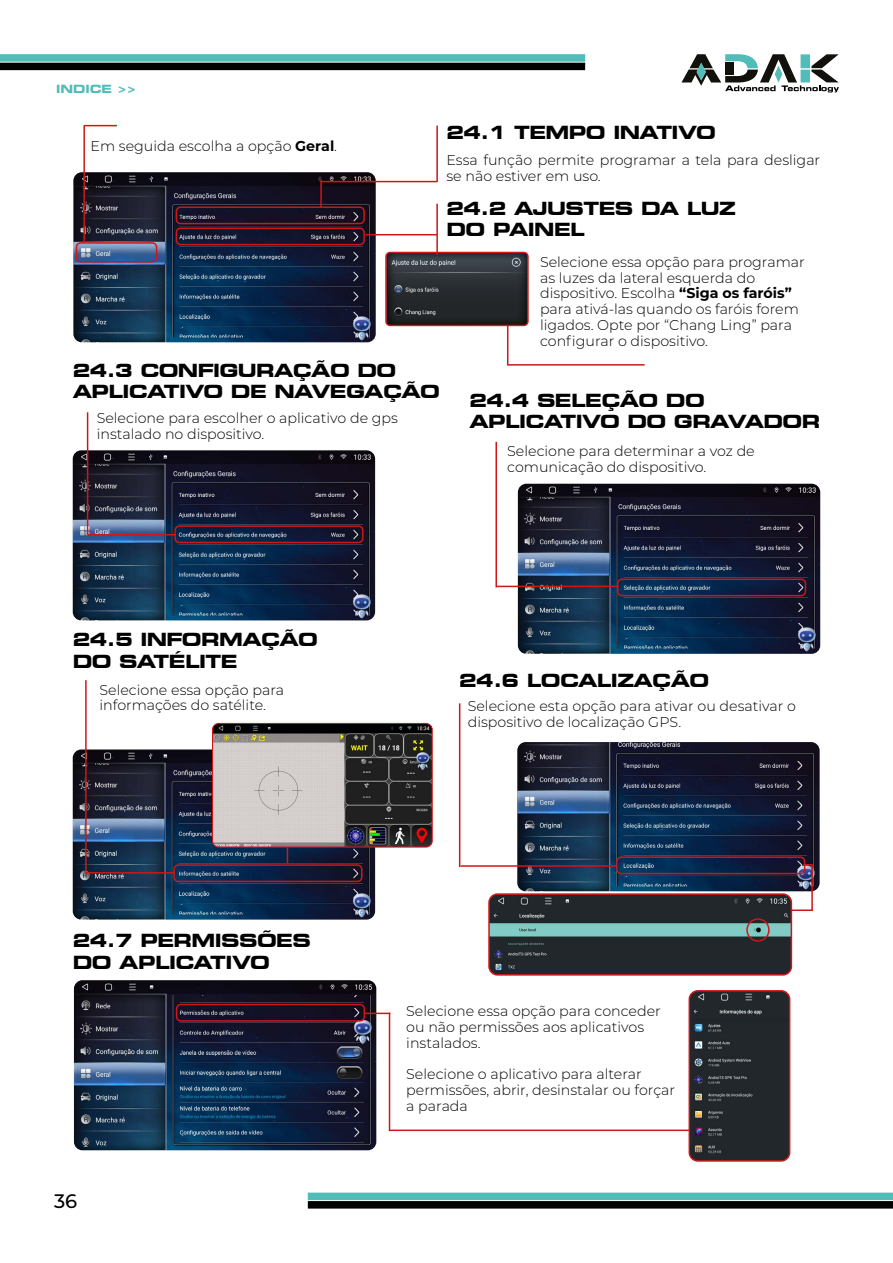
<style>
.page{position:relative;width:893px;height:1263px;background:#fff}
.page>*{position:absolute;margin:0;border:0;box-sizing:border-box;transform-origin:0 0}
.t1{font:500 19.5px "Montserrat";color:#000}
.t2{font:700 expanded 18px/21.6px "Square 721 BT";letter-spacing:-.03em;color:#000}
.t3{font:300 14.25px/15.8px "Montserrat";color:#000}
.t4{font:700 expanded 11.25px "Square 721 BT";color:#51bcb8}
.s1{font-weight:700}
</style>
<div class="page">
<div style="left:0;top:54px;width:585px;height:8px;background:#51bcb8"></div>
<div style="left:0;top:63px;width:585px;height:7px;background:#000"></div>
<svg style="left:681px;top:54px;width:158px;height:38px"></svg>
<div style="left:308px;top:1192px;width:585px;height:8px;background:#51bcb8"></div>
<div style="left:308px;top:1201px;width:585px;height:7px;background:#000"></div>
<hr style="left:782px;top:909px;width:31px;height:2px;background:#cd1719">
<img style="left:73px;top:172px;width:303px;height:170px">
<div style="left:76px;top:242px;width:81px;height:21px;border:2px solid #cd1719;border-radius:4px"></div>
<hr style="left:83px;top:126px;width:2px;height:116px;background:#cd1719">
<hr style="left:84px;top:125px;width:33px;height:1px;background:#cd1719">
<div style="left:176px;top:206px;width:189px;height:18px;border:2px solid #cd1719;border-radius:4px"></div>
<hr style="left:436px;top:126px;width:2px;height:56px;background:#cd1719">
<hr style="left:321px;top:181px;width:116px;height:1px;background:#cd1719">
<hr style="left:320px;top:180px;width:2px;height:27px;background:#cd1719">
<div style="left:176px;top:227px;width:189px;height:18px;border:2px solid #cd1719;border-radius:4px"></div>
<img style="left:387px;top:254px;width:140px;height:70px">
<div style="left:385px;top:252px;width:144px;height:74px;border:1px solid #cd1719;border-radius:4px"></div>
<hr style="left:366px;top:234px;width:71px;height:1px;background:#cd1719">
<hr style="left:436px;top:204px;width:2px;height:51px;background:#cd1719">
<hr style="left:507px;top:326px;width:1px;height:38px;background:#cd1719">
<hr style="left:507px;top:364px;width:138px;height:2px;background:#cd1719">
<img style="left:73px;top:450px;width:302px;height:170px">
<div style="left:174px;top:525px;width:190px;height:18px;border:2px solid #cd1719;border-radius:4px"></div>
<hr style="left:87px;top:412px;width:1px;height:123px;background:#cd1719">
<hr style="left:87px;top:534px;width:89px;height:1px;background:#cd1719">
<img style="left:518px;top:484px;width:302px;height:170px">
<div style="left:617px;top:578px;width:189px;height:18px;border:2px solid #cd1719;border-radius:4px"></div>
<hr style="left:495px;top:442px;width:2px;height:145px;background:#cd1719">
<hr style="left:497px;top:586px;width:121px;height:1px;background:#cd1719">
<img style="left:73px;top:749px;width:302px;height:170px">
<div style="left:173px;top:864px;width:189px;height:18px;border:2px solid #cd1719;border-radius:4px"></div>
<img style="left:213px;top:723px;width:218px;height:124px">
<div style="left:212px;top:723px;width:221px;height:124px;border:1px solid #cd1719;border-radius:6px"></div>
<hr style="left:85px;top:680px;width:2px;height:194px;background:#cd1719">
<hr style="left:85px;top:872px;width:89px;height:1px;background:#cd1719">
<svg style="left:287px;top:847px;width:1px;height:16px"></svg>
<img style="left:517px;top:742px;width:303px;height:149px">
<div style="left:616px;top:856px;width:189px;height:18px;border:2px solid #cd1719;border-radius:4px"></div>
<img style="left:491px;top:896px;width:298px;height:77px">
<div style="left:488px;top:893px;width:304px;height:83px;border:2px solid #cd1719;border-radius:9px"></div>
<hr style="left:811px;top:864px;width:2px;height:47px;background:#cd1719">
<hr style="left:459px;top:703px;width:1px;height:164px;background:#cd1719">
<hr style="left:460px;top:865px;width:157px;height:2px;background:#cd1719">
<img style="left:74px;top:980px;width:302px;height:170px">
<div style="left:176px;top:1004px;width:189px;height:18px;border:2px solid #cd1719;border-radius:4px"></div>
<img style="left:691px;top:991px;width:99px;height:170px">
<div style="left:688px;top:990px;width:102px;height:172px;border:2px solid #cd1719;border-radius:9px"></div>
<hr style="left:364px;top:1012px;width:26px;height:2px;background:#cd1719">
<hr style="left:389px;top:1013px;width:1px;height:118px;background:#cd1719">
<hr style="left:389px;top:1129px;width:301px;height:2px;background:#cd1719">
<div style="left:746px;top:918px;width:24px;height:24px;border:2px solid #cd1719;border-radius:50%"></div>
<p class="t4" style="left:56px;top:82px;width:82px">INDICE &gt;&gt;</p>
<p class="t3" style="left:91px;top:138px;width:248px">Em seguida escolha a opção <span class="s1">Geral</span>.</p>
<p class="t2" style="left:73px;top:359px;width:369px">24.3 CONFIGURAÇÃO DO<br>APLICATIVO DE NAVEGAÇÃO</p>
<p class="t3" style="left:97px;top:409px;width:303px">Selecione para escolher o aplicativo de gps instalado no dispositivo.</p>
<p class="t2" style="left:446px;top:122px;width:271px">24.1 TEMPO INATIVO</p>
<p class="t3" style="left:446px;top:152px;width:375px">Essa função permite programar a tela para desligar se não estiver em uso.</p>
<p class="t2" style="left:446px;top:197px;width:291px">24.2 AJUSTES DA LUZ<br>DO PAINEL</p>
<p class="t3" style="left:540px;top:253px;width:266px">Selecione essa opção para programar as luzes da lateral esquerda do dispositivo. Escolha <span class="s1">“Siga os faróis” </span>para ativá-las quando os faróis forem ligados. Opte por “Chang Ling” para configurar o dispositivo.</p>
<p class="t2" style="left:469px;top:389px;width:352px">24.4 SELEÇÃO DO<br>APLICATIVO DO GRAVADOR</p>
<p class="t3" style="left:507px;top:443px;width:249px">Selecione para determinar a voz de comunicação do dispositivo.</p>
<p class="t2" style="left:73px;top:629px;width:247px">24.5 INFORMAÇÃO<br>DO SATÉLITE</p>
<p class="t3" style="left:99px;top:681px;width:186px">Selecione essa opção para informações do satélite.</p>
<p class="t2" style="left:459px;top:669px;width:251px">24.6 LOCALIZAÇÃO</p>
<p class="t3" style="left:468px;top:698px;width:330px">Selecione esta opção para ativar ou desativar o dispositivo de localização GPS.</p>
<p class="t2" style="left:73px;top:930px;width:240px">24.7 PERMISSÕES<br>DO APLICATIVO</p>
<h1 class="t1" style="left:54px;top:1187px;width:25px">36</h1>
<p class="t3" style="left:406px;top:1003px;width:256px">Selecione essa opção para conceder ou não permissões aos aplicativos instalados.</p>
<p class="t3" style="left:406px;top:1066px;width:270px">Selecione o aplicativo para alterar permissões, abrir, desinstalar ou forçar a parada</p>
</div>
